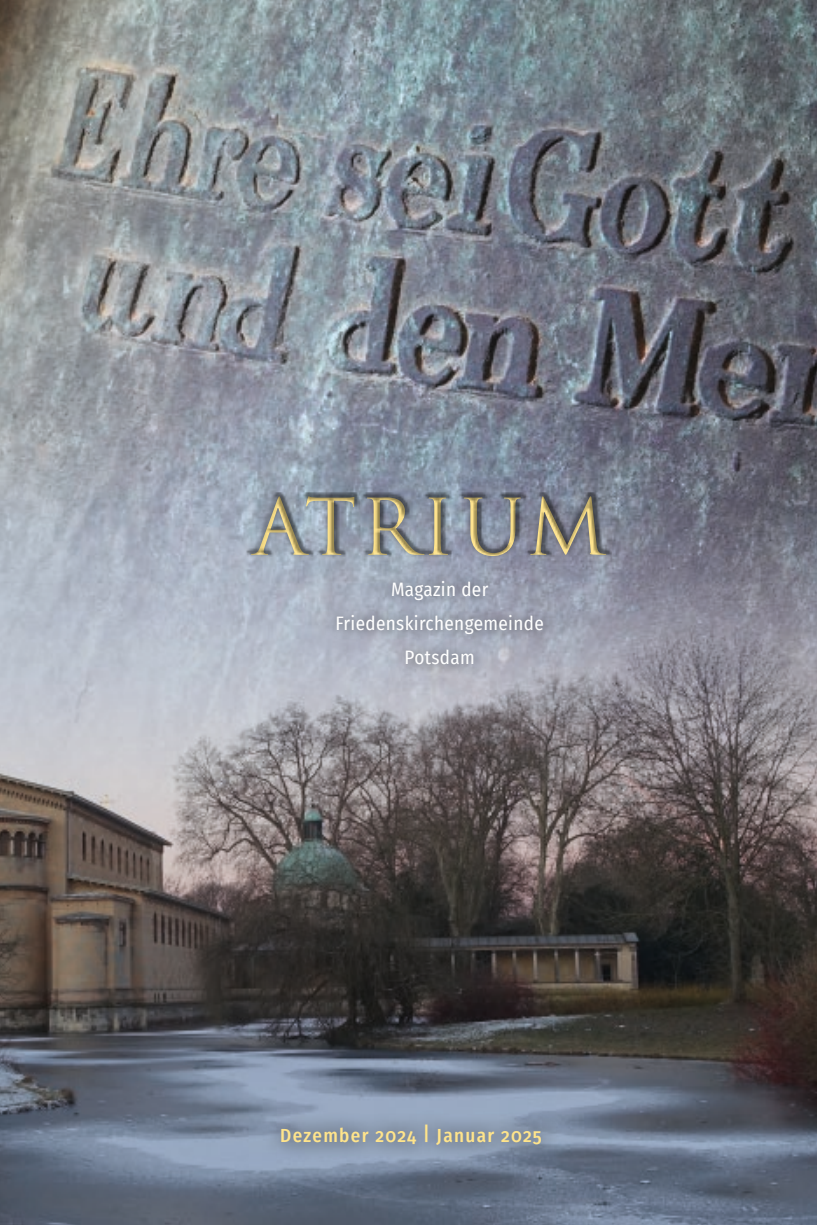
<style>
.page{position:relative;width:817px;height:1225px;background:#fff}
.page>*{position:absolute;margin:0;border:0;box-sizing:border-box;transform-origin:0 0}
.t1{font:76px "Trajan Pro";letter-spacing:.045em;color:#ffe48b}
.t2{font:19px/34px "Fira Sans Condensed";letter-spacing:.02em;color:#fff;text-align:center}
.t3{font:500 19px "Fira Sans Condensed";letter-spacing:.07em;color:#ffe48b}
</style>
<div class="page">
<img style="left:0;top:0;width:816px;height:1225px">
<div style="left:246px;top:491px;width:366px;height:71px;background:#1d1d1b;opacity:.44"></div>
<div style="left:246px;top:495px;width:365px;height:65px;background:#fff;opacity:.22"></div>
<div style="left:246px;top:492px;width:365px;height:64px;background:#1d1d1b;opacity:.45"></div>
<div style="left:324px;top:570px;width:231px;height:106px;background:#1d1d1b;opacity:.66"></div>
<svg style="left:263px;top:1107px;width:296px;height:55px;background:#8a99b0"></svg>
<h1 class="t1" style="left:253px;top:479px;width:355px">ATRIUM</h1>
<p class="t2" style="left:335px;top:572px;width:210px">Magazin der<br>Friedenskirchengemeinde<br>Potsdam</p>
<p class="t3" style="left:280px;top:1120px;width:263px">Dezember 2024 | Januar 2025</p>
</div>
